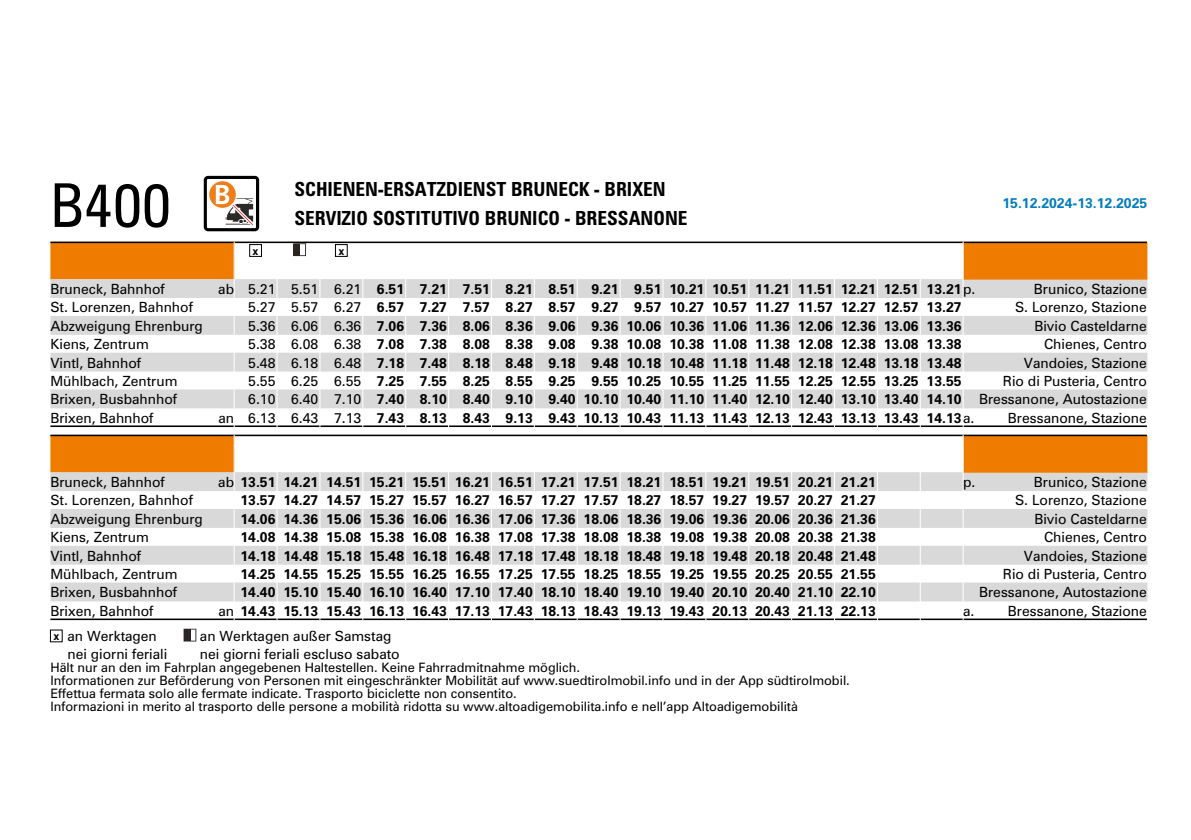
<style>
.page{position:relative;width:1191px;height:840px;background:#fff}
.page>*{position:absolute;margin:0;border:0;box-sizing:border-box;transform-origin:0 0}
.t1{font:condensed 60.4px "Zurich BT";color:#000}
.t2{font:700 condensed 19.4px/28.8px "Zurich BT";color:#000}
.t3{font:700 14px/18.4px "Zurich BT";color:#000;text-align:justify}
.t4{font:14px/18.4px "Zurich BT";color:#000}
.t5{font:700 14px "Zurich BT";color:#007dbc}
.t6{font:13px/13px "Zurich BT";color:#000}
.t7{font:700 10.8px "Helvetica";color:#000}
.s1{font-weight:400}
.s2{font-family:"Helvetica";font-weight:700;font-size:10.8px}
</style>
<div class="page">
<div style="left:50px;top:316px;width:1097px;height:18px;background:#d9d9d9"></div>
<div style="left:50px;top:352px;width:1097px;height:19px;background:#d9d9d9"></div>
<div style="left:50px;top:389px;width:1097px;height:19px;background:#d9d9d9"></div>
<hr style="left:50px;top:241px;width:1096px;height:2px;background:#000">
<hr style="left:50px;top:425px;width:1096px;height:2px;background:#000">
<hr style="left:234px;top:241px;width:1px;height:186px;background:#fff">
<hr style="left:276px;top:269px;width:1px;height:158px;background:#fff">
<hr style="left:319px;top:269px;width:1px;height:158px;background:#fff">
<hr style="left:362px;top:269px;width:1px;height:158px;background:#fff">
<hr style="left:405px;top:269px;width:1px;height:158px;background:#fff">
<hr style="left:448px;top:269px;width:1px;height:158px;background:#fff">
<hr style="left:491px;top:269px;width:1px;height:158px;background:#fff">
<hr style="left:534px;top:269px;width:1px;height:158px;background:#fff">
<hr style="left:576px;top:269px;width:2px;height:158px;background:#fff">
<hr style="left:619px;top:269px;width:1px;height:158px;background:#fff">
<hr style="left:662px;top:269px;width:1px;height:158px;background:#fff">
<hr style="left:705px;top:269px;width:1px;height:158px;background:#fff">
<hr style="left:748px;top:269px;width:1px;height:158px;background:#fff">
<hr style="left:791px;top:269px;width:1px;height:158px;background:#fff">
<hr style="left:834px;top:269px;width:1px;height:158px;background:#fff">
<hr style="left:877px;top:269px;width:1px;height:158px;background:#fff">
<hr style="left:919px;top:269px;width:1px;height:158px;background:#fff">
<hr style="left:962px;top:241px;width:1px;height:186px;background:#fff">
<div style="left:50px;top:509px;width:1097px;height:18px;background:#d9d9d9"></div>
<div style="left:50px;top:546px;width:1097px;height:18px;background:#d9d9d9"></div>
<div style="left:50px;top:582px;width:1097px;height:19px;background:#d9d9d9"></div>
<svg style="left:50px;top:435px;width:1097px;height:56px"></svg>
<hr style="left:50px;top:434px;width:1096px;height:2px;background:#000">
<hr style="left:50px;top:618px;width:1096px;height:1px;background:#000">
<hr style="left:234px;top:434px;width:1px;height:185px;background:#fff">
<hr style="left:276px;top:462px;width:1px;height:157px;background:#fff">
<hr style="left:319px;top:462px;width:1px;height:157px;background:#fff">
<hr style="left:362px;top:462px;width:1px;height:157px;background:#fff">
<hr style="left:405px;top:462px;width:1px;height:157px;background:#fff">
<hr style="left:448px;top:462px;width:1px;height:157px;background:#fff">
<hr style="left:491px;top:462px;width:1px;height:157px;background:#fff">
<hr style="left:534px;top:462px;width:1px;height:157px;background:#fff">
<hr style="left:576px;top:462px;width:2px;height:157px;background:#fff">
<hr style="left:619px;top:462px;width:1px;height:157px;background:#fff">
<hr style="left:662px;top:462px;width:1px;height:157px;background:#fff">
<hr style="left:705px;top:462px;width:1px;height:157px;background:#fff">
<hr style="left:748px;top:462px;width:1px;height:157px;background:#fff">
<hr style="left:791px;top:462px;width:1px;height:157px;background:#fff">
<hr style="left:834px;top:462px;width:1px;height:157px;background:#fff">
<hr style="left:877px;top:462px;width:1px;height:157px;background:#fff">
<hr style="left:919px;top:462px;width:1px;height:157px;background:#fff">
<hr style="left:962px;top:434px;width:1px;height:185px;background:#fff">
<svg style="left:50px;top:242px;width:1097px;height:56px"></svg>
<div style="left:294px;top:244px;width:6px;height:11px;background:#2a2422"></div>
<div style="left:335px;top:244px;width:12px;height:12px;border:1px solid #000"></div>
<svg style="left:184px;top:628px;width:12px;height:13px"></svg>
<div style="left:184px;top:629px;width:6px;height:11px;background:#2a2422"></div>
<svg style="left:204px;top:175px;width:55px;height:56px"></svg>
<h1 class="t1" style="left:50px;top:171px;width:122px">B400</h1>
<h2 class="t2" style="left:294px;top:175px;width:395px">SCHIENEN-ERSATZDIENST BRUNECK - BRIXEN<br>SERVIZIO SOSTITUTIVO BRUNICO - BRESSANONE</h2>
<p class="t5" style="left:1002px;top:195px;width:146px">15.12.2024-13.12.2025</p>
<p class="t4" style="left:50px;top:281px;width:116px">Bruneck, Bahnhof</p>
<p class="t4" style="left:218px;top:281px;width:17px">ab</p>
<p class="t4" style="left:50px;top:299px;width:154px">St. Lorenzen, Bahnhof<br>Abzweigung Ehrenburg<br>Kiens, Zentrum<br>Vintl, Bahnhof<br>Mühlbach, Zentrum<br>Brixen, Busbahnhof<br>Brixen, Bahnhof</p>
<p class="t4" style="left:218px;top:409px;width:17px">an</p>
<p class="t7" style="left:253px;top:244px;width:7px">x</p>
<p class="t4" style="left:248px;top:281px;width:29px;text-align:justify">5.21<br>5.27<br>5.36<br>5.38<br>5.48<br>5.55<br>6.10<br>6.13</p>
<p class="t4" style="left:291px;top:281px;width:29px;text-align:justify">5.51<br>5.57<br>6.06<br>6.08<br>6.18<br>6.25<br>6.40<br>6.43</p>
<p class="t7" style="left:338px;top:244px;width:7px">x</p>
<p class="t4" style="left:334px;top:281px;width:29px;text-align:justify">6.21<br>6.27<br>6.36<br>6.38<br>6.48<br>6.55<br>7.10<br>7.13</p>
<p class="t3" style="left:377px;top:280px;width:29px">6.51<br>6.57<br>7.06<br>7.08<br>7.18<br>7.25<br>7.40<br>7.43</p>
<p class="t3" style="left:420px;top:280px;width:29px">7.21<br>7.27<br>7.36<br>7.38<br>7.48<br>7.55<br>8.10<br>8.13</p>
<p class="t3" style="left:463px;top:280px;width:29px">7.51<br>7.57<br>8.06<br>8.08<br>8.18<br>8.25<br>8.40<br>8.43</p>
<p class="t3" style="left:505px;top:280px;width:29px">8.21<br>8.27<br>8.36<br>8.38<br>8.48<br>8.55<br>9.10<br>9.13</p>
<p class="t3" style="left:548px;top:280px;width:29px">8.51<br>8.57<br>9.06<br>9.08<br>9.18<br>9.25<br>9.40<br>9.43</p>
<p class="t3" style="left:583px;top:280px;width:36px;text-align:center">9.21<br>9.27<br>9.36<br>9.38<br>9.48<br>9.55<br>10.10<br>10.13</p>
<p class="t3" style="left:626px;top:280px;width:36px;text-align:center">9.51<br>9.57<br>10.06<br>10.08<br>10.18<br>10.25<br>10.40<br>10.43</p>
<p class="t3" style="left:669px;top:280px;width:36px">10.21<br>10.27<br>10.36<br>10.38<br>10.48<br>10.55<br>11.10<br>11.13</p>
<p class="t3" style="left:712px;top:280px;width:36px">10.51<br>10.57<br>11.06<br>11.08<br>11.18<br>11.25<br>11.40<br>11.43</p>
<p class="t3" style="left:755px;top:280px;width:36px">11.21<br>11.27<br>11.36<br>11.38<br>11.48<br>11.55<br>12.10<br>12.13</p>
<p class="t3" style="left:798px;top:280px;width:36px">11.51<br>11.57<br>12.06<br>12.08<br>12.18<br>12.25<br>12.40<br>12.43</p>
<p class="t3" style="left:841px;top:280px;width:36px">12.21<br>12.27<br>12.36<br>12.38<br>12.48<br>12.55<br>13.10<br>13.13</p>
<p class="t3" style="left:883px;top:280px;width:36px">12.51<br>12.57<br>13.06<br>13.08<br>13.18<br>13.25<br>13.40<br>13.43</p>
<p class="t3" style="left:926px;top:280px;width:50px;text-align:left">13.21<span class="s1">p.<br></span>13.27<br>13.36<br>13.38<br>13.48<br>13.55<br>14.10<br>14.13<span class="s1">a.</span></p>
<p class="t4" style="left:979px;top:281px;width:169px;text-align:right">Brunico, Stazione<br>S. Lorenzo, Stazione<br>Bivio Casteldarne<br>Chienes, Centro<br>Vandoies, Stazione<br>Rio di Pusteria, Centro<br>Bressanone, Autostazione<br>Bressanone, Stazione</p>
<p class="t4" style="left:50px;top:474px;width:116px">Bruneck, Bahnhof</p>
<p class="t4" style="left:218px;top:474px;width:17px">ab</p>
<p class="t4" style="left:50px;top:492px;width:154px">St. Lorenzen, Bahnhof<br>Abzweigung Ehrenburg<br>Kiens, Zentrum<br>Vintl, Bahnhof<br>Mühlbach, Zentrum<br>Brixen, Busbahnhof<br>Brixen, Bahnhof</p>
<p class="t4" style="left:218px;top:602px;width:17px">an</p>
<p class="t3" style="left:240px;top:473px;width:36px">13.51<br>13.57<br>14.06<br>14.08<br>14.18<br>14.25<br>14.40<br>14.43</p>
<p class="t3" style="left:283px;top:473px;width:36px">14.21<br>14.27<br>14.36<br>14.38<br>14.48<br>14.55<br>15.10<br>15.13</p>
<p class="t3" style="left:326px;top:473px;width:36px">14.51<br>14.57<br>15.06<br>15.08<br>15.18<br>15.25<br>15.40<br>15.43</p>
<p class="t3" style="left:369px;top:473px;width:36px">15.21<br>15.27<br>15.36<br>15.38<br>15.48<br>15.55<br>16.10<br>16.13</p>
<p class="t3" style="left:412px;top:473px;width:36px">15.51<br>15.57<br>16.06<br>16.08<br>16.18<br>16.25<br>16.40<br>16.43</p>
<p class="t3" style="left:455px;top:473px;width:36px">16.21<br>16.27<br>16.36<br>16.38<br>16.48<br>16.55<br>17.10<br>17.13</p>
<p class="t3" style="left:498px;top:473px;width:36px">16.51<br>16.57<br>17.06<br>17.08<br>17.18<br>17.25<br>17.40<br>17.43</p>
<p class="t3" style="left:541px;top:473px;width:36px">17.21<br>17.27<br>17.36<br>17.38<br>17.48<br>17.55<br>18.10<br>18.13</p>
<p class="t3" style="left:583px;top:473px;width:36px">17.51<br>17.57<br>18.06<br>18.08<br>18.18<br>18.25<br>18.40<br>18.43</p>
<p class="t3" style="left:626px;top:473px;width:36px">18.21<br>18.27<br>18.36<br>18.38<br>18.48<br>18.55<br>19.10<br>19.13</p>
<p class="t3" style="left:669px;top:473px;width:36px">18.51<br>18.57<br>19.06<br>19.08<br>19.18<br>19.25<br>19.40<br>19.43</p>
<p class="t3" style="left:712px;top:473px;width:36px">19.21<br>19.27<br>19.36<br>19.38<br>19.48<br>19.55<br>20.10<br>20.13</p>
<p class="t3" style="left:755px;top:473px;width:36px">19.51<br>19.57<br>20.06<br>20.08<br>20.18<br>20.25<br>20.40<br>20.43</p>
<p class="t3" style="left:798px;top:473px;width:36px">20.21<br>20.27<br>20.36<br>20.38<br>20.48<br>20.55<br>21.10<br>21.13</p>
<p class="t3" style="left:841px;top:473px;width:36px">21.21<br>21.27<br>21.36<br>21.38<br>21.48<br>21.55<br>22.10<br>22.13</p>
<p class="t4" style="left:1034px;top:474px;width:114px">Brunico, Stazione</p>
<p class="t4" style="left:963px;top:474px;width:14px">p.</p>
<p class="t4" style="left:979px;top:492px;width:169px;text-align:right">S. Lorenzo, Stazione<br>Bivio Casteldarne<br>Chienes, Centro<br>Vandoies, Stazione<br>Rio di Pusteria, Centro<br>Bressanone, Autostazione<br>Bressanone, Stazione</p>
<p class="t4" style="left:963px;top:602px;width:13px">a.</p>
<p class="t4" style="left:67px;top:627px;width:101px;text-indent:-14px"><span class="s2">x</span> an Werktagen nei giorni feriali</p>
<p class="t4" style="left:200px;top:627px;width:201px">an Werktagen außer Samstag nei giorni feriali escluso sabato</p>
<p class="t6" style="left:50px;top:661px;width:801px">Hält nur an den im Fahrplan angegebenen Haltestellen. Keine Fahrradmitnahme möglich.<br>Informationen zur Beförderung von Personen mit eingeschränkter Mobilität auf www.suedtirolmobil.info und in der App südtirolmobil.<br>Effettua fermata solo alle fermate indicate. Trasporto biciclette non consentito.<br>Informazioni in merito al trasporto delle persone a mobilità ridotta su www.altoadigemobilita.info e nell’app Altoadigemobilità</p>
</div>
